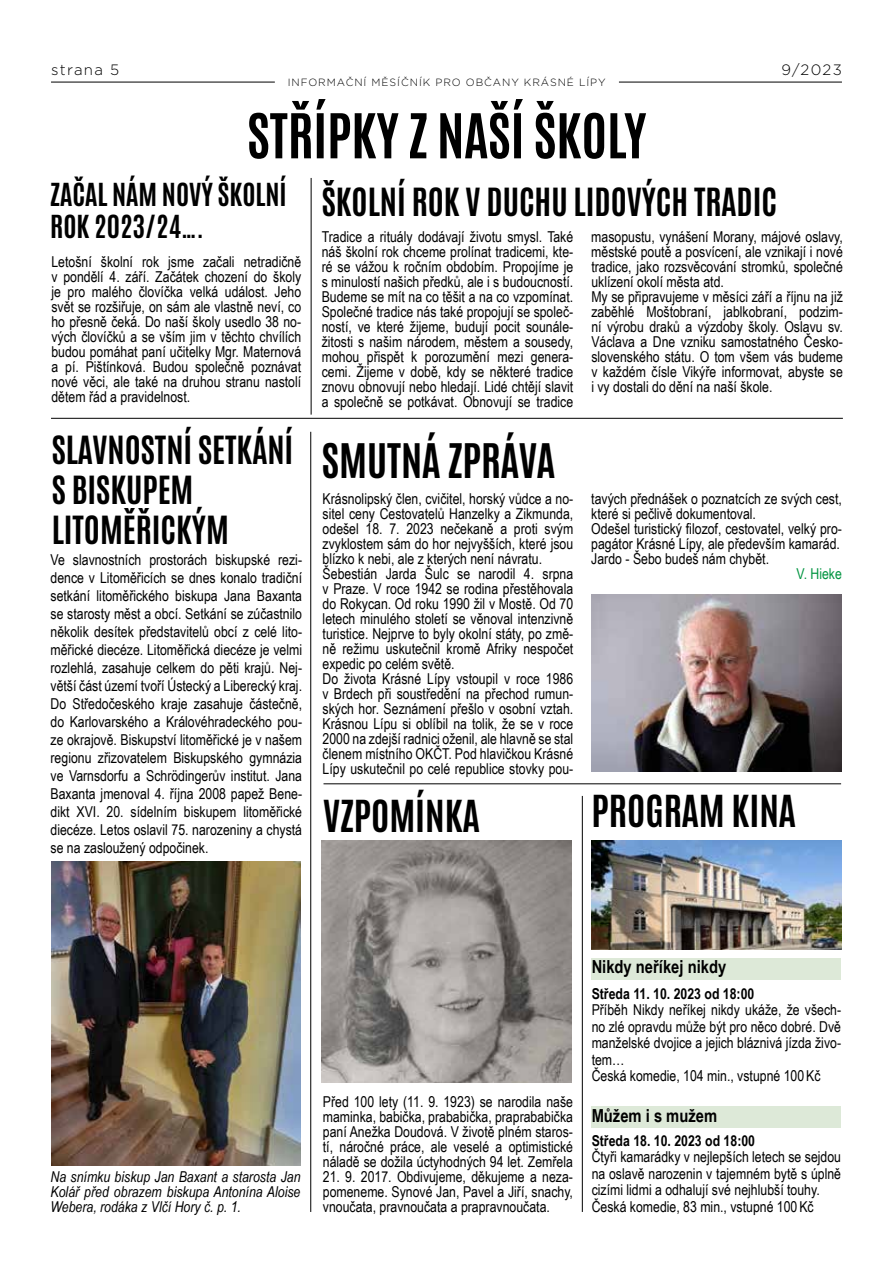
<style>
.page{position:relative;width:893px;height:1263px;background:#fff}
.page>*{position:absolute;margin:0;border:0;box-sizing:border-box;transform-origin:0 0}
.t1{font:52.5px "Antonio";color:#000}
.t2{font:40.5px "Antonio";color:#000}
.t3{font:37.5px "Antonio";color:#000}
.t4{font:33px/39.6px "Antonio";color:#000}
.t5{font:27px/32.4px "Antonio";color:#000}
.t6{font:700 18px "Arial Narrow";color:#000}
.t7{font:15px/15px "Arial Narrow";color:#000;text-align:justify}
.t8{font:italic 15px/15px "Arial Narrow";color:#000;text-align:justify}
.t9{font:700 15px "Arial Narrow";color:#000}
.t10{font:300 15px "Gotham Light CE";letter-spacing:.09em;color:#000}
.t11{font:15px "Arial Narrow";color:#009440}
.t12{font:300 10.5px "Gotham Light CE";letter-spacing:.09em;color:#000}
</style>
<div class="page">
<hr style="left:51px;top:82px;width:224px;height:1px;background:#000">
<hr style="left:619px;top:82px;width:223px;height:1px;background:#000">
<hr style="left:51px;top:418px;width:792px;height:1px;background:#000">
<hr style="left:311px;top:178px;width:1px;height:237px;background:#000">
<img style="left:591px;top:594px;width:250px;height:177px">
<img style="left:322px;top:840px;width:250px;height:242px">
<img style="left:592px;top:840px;width:250px;height:109px">
<div style="left:592px;top:958px;width:249px;height:21px;background:#dde9d8"></div>
<div style="left:592px;top:1106px;width:249px;height:22px;background:#dde9d8"></div>
<img style="left:52px;top:861px;width:248px;height:304px">
<hr style="left:310px;top:432px;width:1px;height:780px;background:#000">
<hr style="left:323px;top:783px;width:518px;height:1px;background:#000">
<hr style="left:582px;top:796px;width:1px;height:416px;background:#000">
<p class="t10" style="left:51px;top:61px;width:70px">strana 5</p>
<p class="t10" style="left:781px;top:61px;width:62px">9/2023</p>
<p class="t12" style="left:288px;top:76px;width:319px">INFORMAČNÍ MĚSÍČNÍK PRO OBČANY KRÁSNÉ LÍPY</p>
<h1 class="t1" style="left:247px;top:99px;width:401px">STŘÍPKY Z NAŠÍ ŠKOLY</h1>
<h3 class="t5" style="left:50px;top:178px;width:238px">ZAČAL NÁM NOVÝ ŠKOLNÍ<br>ROK 2023/24….</h3>
<h3 class="t4" style="left:322px;top:183px;width:457px">ŠKOLNÍ ROK V DUCHU LIDOVÝCH TRADIC</h3>
<p class="t7" style="left:322px;top:229px;width:253px">Tradice a rituály dodávají životu smysl. Také náš školní rok chceme prolínat tradicemi, kte&shy;ré se vážou k ročním obdobím. Propojíme je s minulostí našich předků, ale i s budoucností.<br>Budeme se mít na co těšit a na co vzpomínat.<br>Společné tradice nás také propojují se společ&shy;ností, ve které žijeme, budují pocit sounále&shy;žitosti s našim národem, městem a sousedy, mohou přispět k porozumění mezi genera&shy;cemi. Žijeme v době, kdy se některé tradice znovu obnovují nebo hledají. Lidé chtějí slavit a společně se potkávat. Obnovují se tradice</p>
<p class="t7" style="left:591px;top:229px;width:253px;text-align:left">masopustu, vynášení Morany, májové oslavy, městské poutě a posvícení, ale vznikají i nové tradice, jako rozsvěcování stromků, společné uklízení okolí města atd.<br>My se připravujeme v měsíci září a říjnu na již zaběhlé Moštobraní, jablkobraní, podzim&shy;ní výrobu draků a výzdoby školy. Oslavu sv.<br>Václava a Dne vzniku samostatného Česko&shy;slovenského státu. O tom všem vás budeme v každém čísle Vikýře informovat, abyste se i vy dostali do dění na naší škole.</p>
<p class="t7" style="left:51px;top:253px;width:251px">Letošní školní rok jsme začali netradičně v pondělí 4. září. Začátek chození do školy je pro malého človíčka velká událost. Jeho svět se rozšiřuje, on sám ale vlastně neví, co ho přesně čeká. Do naší školy usedlo 38 no&shy;vých človíčků a se vším jim v těchto chvílích budou pomáhat paní učitelky Mgr. Maternová a pí. Pištínková. Budou společně poznávat nové věci, ale také na druhou stranu nastolí dětem řád a pravidelnost.</p>
<h3 class="t4" style="left:52px;top:431px;width:243px">SLAVNOSTNÍ SETKÁNÍ<br>S BISKUPEM<br>LITOMĚŘICKÝM</h3>
<p class="t7" style="left:51px;top:550px;width:253px;line-height:18px">Ve slavnostních prostorách biskupské rezi&shy;dence v Litoměřicích se dnes konalo tradiční setkání litoměřického biskupa Jana Baxanta se starosty měst a obcí. Setkání se zúčastnilo několik desítek představitelů obcí z celé lito&shy;měřické diecéze. Litoměřická diecéze je velmi rozlehlá, zasahuje celkem do pěti krajů. Nej&shy;větší část území tvoří Ústecký a Liberecký kraj.<br>Do Středočeského kraje zasahuje částečně, do Karlovarského a Královéhradeckého pou&shy;ze okrajově. Biskupství litoměřické je v našem regionu zřizovatelem Biskupského gymnázia ve Varnsdorfu a Schrödingerův institut. Jana Baxanta jmenoval 4. října 2008 papež Bene&shy;dikt XVI. 20. sídelním biskupem litoměřické diecéze. Letos oslavil 75. narozeniny a chystá se na zasloužený odpočinek.</p>
<h2 class="t2" style="left:322px;top:432px;width:235px">SMUTNÁ ZPRÁVA</h2>
<p class="t7" style="left:323px;top:490px;width:252px;text-align:left">Krásnolipský člen, cvičitel, horský vůdce a no&shy;sitel ceny Cestovatelů Hanzelky a Zikmunda, odešel 18. 7. 2023 nečekaně a proti svým zvyklostem sám do hor nejvyšších, které jsou blízko k nebi, ale z kterých není návratu.<br>Šebestián Jarda Šulc se narodil 4. srpna v Praze. V roce 1942 se rodina přestěhovala do Rokycan. Od roku 1990 žil v Mostě. Od 70 letech minulého století se věnoval intenzivně turistice. Nejprve to byly okolní státy, po změ&shy;ně režimu uskutečnil kromě Afriky nespočet expedic po celém světě.<br>Do života Krásné Lípy vstoupil v roce 1986 v Brdech při soustředění na přechod rumun&shy;ských hor. Seznámení přešlo v osobní vztah.<br>Krásnou Lípu si oblíbil na tolik, že se v roce 2000 na zdejší radnici oženil, ale hlavně se stal členem místního OKČT. Pod hlavičkou Krásné Lípy uskutečnil po celé republice stovky pou-</p>
<p class="t7" style="left:591px;top:490px;width:252px;text-align:left">tavých přednášek o poznatcích ze svých cest, které si pečlivě dokumentoval.<br>Odešel turistický filozof, cestovatel, velký pro&shy;pagátor Krásné Lípy, ale především kamarád.<br>Jardo - Šebo budeš nám chybět.</p>
<p class="t11" style="left:797px;top:563px;width:47px">V. Hieke</p>
<h3 class="t3" style="left:323px;top:790px;width:158px">VZPOMÍNKA</h3>
<h3 class="t3" style="left:592px;top:784px;width:206px">PROGRAM KINA</h3>
<p class="t8" style="left:51px;top:1169px;width:251px">Na snímku biskup Jan Baxant a starosta Jan Kolář před obrazem biskupa Antonína Aloise Webera, rodáka z Vlčí Hory č. p. 1.</p>
<p class="t7" style="left:323px;top:1093px;width:252px">Před 100 lety (11. 9. 1923) se narodila naše maminka, babička, prababička, praprababička paní Anežka Doudová. V životě plném staros&shy;tí, náročné práce, ale veselé a optimistické náladě se dožila úctyhodných 94 let. Zemřela</p>
<p class="t7" style="left:323px;top:1168px;width:252px">21. 9. 2017. Obdivujeme, děkujeme a neza&shy;pomeneme. Synové Jan, Pavel a Jiří, snachy, vnoučata, pravnoučata a prapravnoučata.</p>
<p class="t6" style="left:592px;top:953px;width:136px">Nikdy neříkej nikdy</p>
<p class="t9" style="left:592px;top:982px;width:164px">Středa 11. 10. 2023 od 18:00</p>
<p class="t7" style="left:592px;top:1001px;width:251px;line-height:16.5px;text-align:left">Příběh Nikdy neříkej nikdy ukáže, že všech&shy;no zlé opravdu může být pro něco dobré. Dvě manželské dvojice a jejich bláznivá jízda živo&shy;tem…<br>Česká komedie, 104 min., vstupné 100Kč</p>
<p class="t6" style="left:592px;top:1102px;width:127px">Můžem i s mužem</p>
<p class="t9" style="left:592px;top:1129px;width:165px">Středa 18. 10. 2023 od 18:00</p>
<p class="t7" style="left:592px;top:1148px;width:251px;line-height:16.5px;text-align:left">Čtyři kamarádky v nejlepších letech se sejdou na oslavě narozenin v tajemném bytě s úplně cizími lidmi a odhalují své nejhlubší touhy.<br>Česká komedie, 83 min., vstupné 100Kč</p>
</div>
